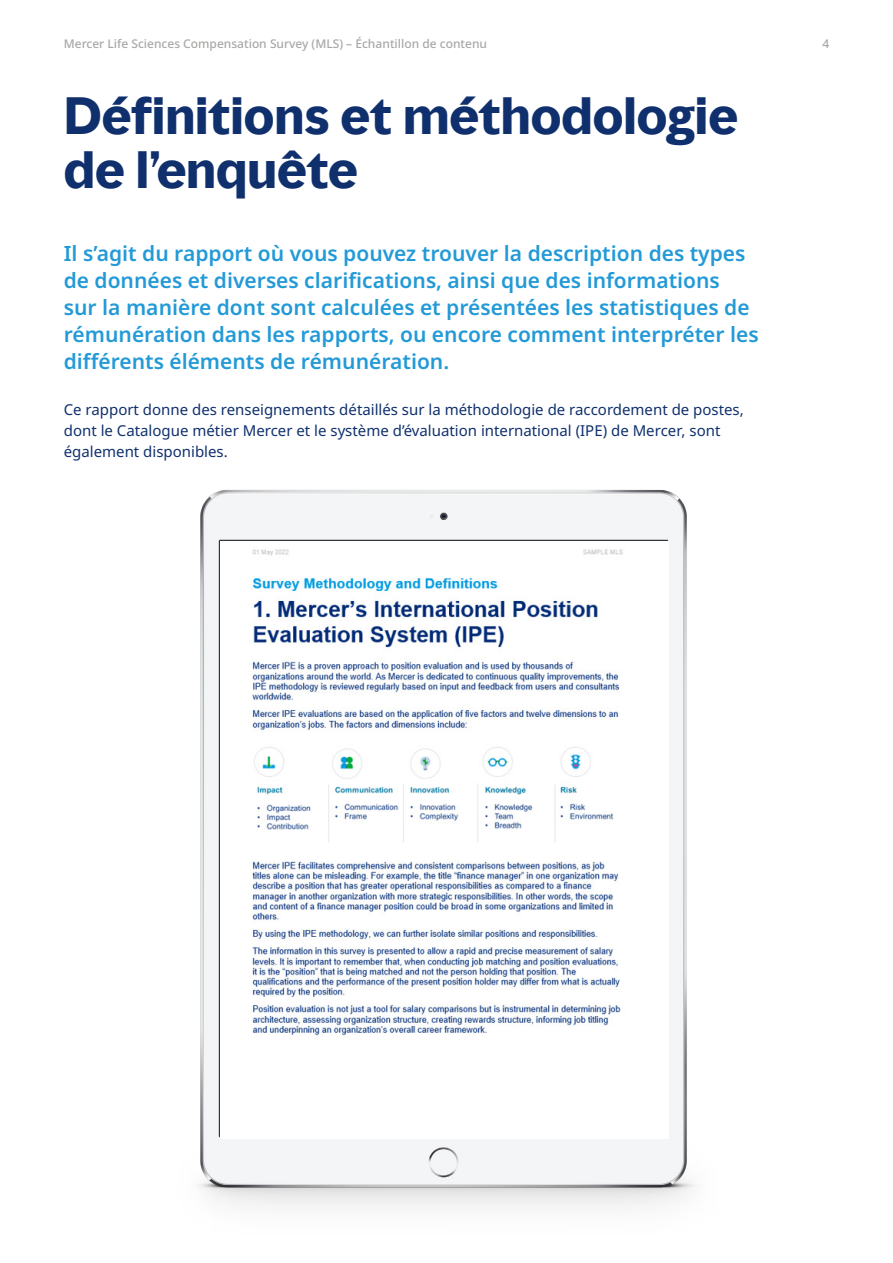
<style>
.page{position:relative;width:893px;height:1263px;background:#fff}
.page>*{position:absolute;margin:0;border:0;box-sizing:border-box;transform-origin:0 0}
.t1{font:700 48px/54px "MMC Display";color:#0f306d}
.t2{font:600 21px/27px "Noto Sans";color:#239ad7}
.t3{font:15px/21px "Noto Sans";color:#0f306d}
.t4{font:500 12px "Noto Sans";color:#a8a8a7}
</style>
<div class="page">
<img style="left:198px;top:489px;width:498px;height:718px">
<div style="left:220px;top:541px;width:448px;height:597px;background:#fff"></div>
<img style="left:251px;top:549px;width:372px;height:488px">
<p class="t4" style="left:64px;top:35px;width:425px">Mercer Life Sciences Compensation Survey (MLS) – Échantillon de contenu</p>
<p class="t4" style="left:822px;top:35px;width:8px">4</p>
<h1 class="t1" style="left:64px;top:90px;width:676px">Définitions et méthodologie de l’enquête</h1>
<p class="t2" style="left:64px;top:240px;width:696px">Il s’agit du rapport où vous pouvez trouver la description des types de données et diverses clarifications, ainsi que des informations<br>sur la manière dont sont calculées et présentées les statistiques de rémunération dans les rapports, ou encore comment interpréter les différents éléments de rémunération.</p>
<p class="t3" style="left:64px;top:399px;width:682px">Ce rapport donne des renseignements détaillés sur la méthodologie de raccordement de postes, dont le Catalogue métier Mercer et le système d’évaluation international (IPE) de Mercer, sont également disponibles.</p>
</div>
